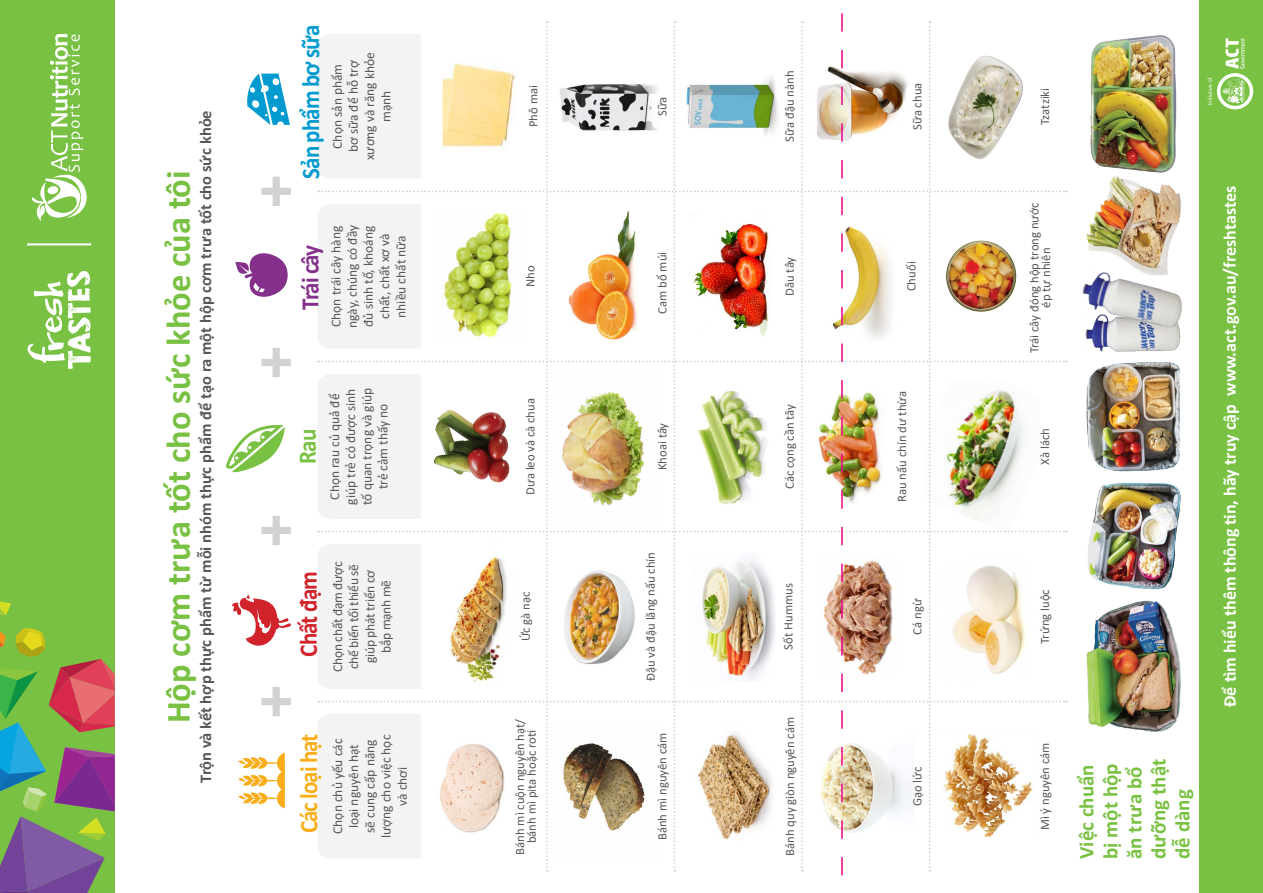
<style>
.page{position:relative;width:1263px;height:893px;background:#fff}
.page>*{position:absolute;margin:0;border:0;box-sizing:border-box;transform-origin:0 0}
.t1{font:700 34.5px "Calibri";color:#79c142}
.t2{font:700 25.2px "Calibri";letter-spacing:-.04em;color:#039ad0;scale:.91 1}
.t3{font:700 25.2px "Calibri";letter-spacing:-.04em;color:#faad19;scale:.91 1}
.t4{font:700 25.2px "Calibri";letter-spacing:-.04em;color:#d1232a;scale:.91 1}
.t5{font:700 25.2px "Calibri";letter-spacing:-.06em;color:#85318c;scale:.91 1}
.t6{font:700 25.2px "Calibri";color:#79c142;scale:.91 1}
.t7{font:700 21px/24px "Calibri";color:#79c142}
.t8{font:700 18px "Calibri";color:#fff}
.t9{font:700 16.5px "Calibri";color:#57585a}
.t10{font:13.5px/16.2px "Calibri";color:#57585a;text-align:center}
.t11{font:13.5px/16.2px "Calibri";letter-spacing:-.02em;color:#57585a;text-align:center}
.t12{font:12.75px/11.6px "Calibri";color:#57585a;text-align:center}
</style>
<div class="page">
<div style="left:0;top:0;width:115px;height:893px;background:#79c142"></div>
<svg style="left:0;top:601px;width:11px;height:14px"></svg>
<svg style="left:0;top:628px;width:115px;height:265px"></svg>
<div style="left:1199px;top:0;width:64px;height:893px;background:#79c142"></div>
<svg style="left:28px;top:271px;width:63px;height:98px"></svg>
<hr style="left:27px;top:243px;width:64px;height:2px;background:#fff">
<svg style="left:262px;top:687px;width:29px;height:29px"></svg>
<svg style="left:262px;top:516px;width:29px;height:29px"></svg>
<svg style="left:262px;top:348px;width:29px;height:29px"></svg>
<svg style="left:262px;top:177px;width:29px;height:29px"></svg>
<svg style="left:238px;top:753px;width:47px;height:55px"></svg>
<svg style="left:232px;top:595px;width:59px;height:51px"></svg>
<svg style="left:226px;top:425px;width:59px;height:47px"></svg>
<svg style="left:235px;top:253px;width:53px;height:44px"></svg>
<img style="left:1086px;top:363px;width:94px;height:109px">
<img style="left:1086px;top:600px;width:95px;height:132px">
<img style="left:1067px;top:35px;width:110px;height:157px">
<img style="left:1085px;top:332px;width:96px;height:20px">
<img style="left:1082px;top:276px;width:100px;height:56px">
<img style="left:1083px;top:168px;width:98px;height:108px">
<img style="left:1087px;top:482px;width:94px;height:108px">
<svg style="left:32px;top:34px;width:55px;height:188px"></svg>
<svg style="left:247px;top:74px;width:43px;height:51px"></svg>
<svg style="left:1207px;top:38px;width:46px;height:71px"></svg>
<img style="left:317px;top:13px;width:749px;height:863px">
<p class="t9" style="left:194px;top:783px;width:674px;rotate:-90deg">Trộn và kết hợp thực phẩm từ mỗi nhóm thực phẩm để tạo ra một hộp cơm trưa tốt cho sức khỏe</p>
<p class="t1" style="left:154px;top:723px;width:554px;rotate:-90deg">Hộp cơm trưa tốt cho sức khỏe của tôi</p>
<p class="t2" style="left:293px;top:179px;width:171px;rotate:-90deg">Sản phẩm bơ sữa</p>
<p class="t10" style="left:329px;top:160px;width:110px;rotate:-90deg">Chọn sản phẩm<br>bơ sữa để hỗ trợ xương và răng khỏe mạnh</p>
<p class="t5" style="left:292px;top:310px;width:73px;rotate:-90deg">Trái cây</p>
<p class="t10" style="left:328px;top:328px;width:104px;rotate:-90deg">Chọn trái cây hàng ngày, chúng có đầy đủ sinh tố, khoáng chất, chất xơ và nhiều chất nữa</p>
<p class="t6" style="left:290px;top:464px;width:40px;rotate:-90deg">Rau</p>
<p class="t10" style="left:326px;top:505px;width:119px;rotate:-90deg">Chọn rau củ quả để giúp trẻ có được sinh tố quan trọng và giúp trẻ cảm thấy no</p>
<p class="t4" style="left:291px;top:657px;width:95px;rotate:-90deg">Chất đạm</p>
<p class="t11" style="left:329px;top:672px;width:112px;rotate:-90deg">Chọn chất đạm được chế biến tối thiểu sẽ giúp phát triển cơ bắp mạnh mẽ</p>
<p class="t3" style="left:291px;top:833px;width:111px;rotate:-90deg">Các loại hạt</p>
<p class="t10" style="left:329px;top:838px;width:105px;rotate:-90deg">Chọn chủ yếu các loại nguyên hạt<br>sẽ cung cấp năng lượng cho việc học và chơi</p>
<p class="t12" style="left:527px;top:127px;width:43px;rotate:-90deg">Phô mai</p>
<p class="t12" style="left:656px;top:116px;width:21px;rotate:-90deg">Sữa</p>
<p class="t12" style="left:784px;top:142px;width:73px;rotate:-90deg">Sữa đậu nành</p>
<p class="t12" style="left:911px;top:130px;width:49px;rotate:-90deg">Sữa chua</p>
<p class="t12" style="left:1039px;top:125px;width:38px;rotate:-90deg">Tzatziki</p>
<p class="t12" style="left:524px;top:287px;width:23px;rotate:-90deg">Nho</p>
<p class="t12" style="left:524px;top:495px;width:98px;rotate:-90deg">Dưa leo và cà chua</p>
<p class="t12" style="left:519px;top:641px;width:51px;rotate:-90deg">Ức gà nạc</p>
<p class="t12" style="left:656px;top:314px;width:63px;rotate:-90deg">Cam bổ múi</p>
<p class="t12" style="left:784px;top:296px;width:41px;rotate:-90deg">Dâu tây</p>
<p class="t12" style="left:905px;top:291px;width:31px;rotate:-90deg">Chuối</p>
<p class="t12" style="left:656px;top:470px;width:49px;rotate:-90deg">Khoai tây</p>
<p class="t12" style="left:644px;top:681px;width:131px;rotate:-90deg">Đậu và đậu lăng nấu chín</p>
<p class="t12" style="left:784px;top:489px;width:87px;rotate:-90deg">Các cọng cần tây</p>
<p class="t12" style="left:782px;top:650px;width:68px;rotate:-90deg">Sốt Hummus</p>
<p class="t12" style="left:896px;top:502px;width:113px;rotate:-90deg">Rau nấu chín dư thừa</p>
<p class="t12" style="left:911px;top:635px;width:38px;rotate:-90deg">Cá ngừ</p>
<p class="t12" style="left:514px;top:855px;width:138px;rotate:-90deg">Bánh mì cuộn nguyên hạt/</p>
<p class="t12" style="left:525px;top:843px;width:115px;rotate:-90deg">bánh mì pita hoặc roti</p>
<p class="t12" style="left:656px;top:840px;width:109px;rotate:-90deg">Bánh mì nguyên cám</p>
<p class="t12" style="left:784px;top:856px;width:140px;rotate:-90deg">Bánh quy giòn nguyên cám</p>
<p class="t12" style="left:911px;top:806px;width:41px;rotate:-90deg">Gạo lức</p>
<p class="t12" style="left:1028px;top:353px;width:153px;rotate:-90deg">Trái cây đóng hộp trong nước ép tự nhiên</p>
<p class="t12" style="left:1039px;top:465px;width:38px;rotate:-90deg">Xà lách</p>
<p class="t12" style="left:1039px;top:644px;width:56px;rotate:-90deg">Trứng luộc</p>
<p class="t12" style="left:1039px;top:830px;width:89px;rotate:-90deg">Mì ý nguyên cám</p>
<p class="t7" style="left:1074px;top:859px;width:102px;rotate:-90deg">Việc chuẩn bị một hộp ăn trưa bổ dưỡng thật dễ dàng</p>
<p class="t8" style="left:1217px;top:707px;width:523px;rotate:-90deg">Để tìm hiểu thêm thông tin, hãy truy cập www.act.gov.au/freshtastes</p>
</div>
